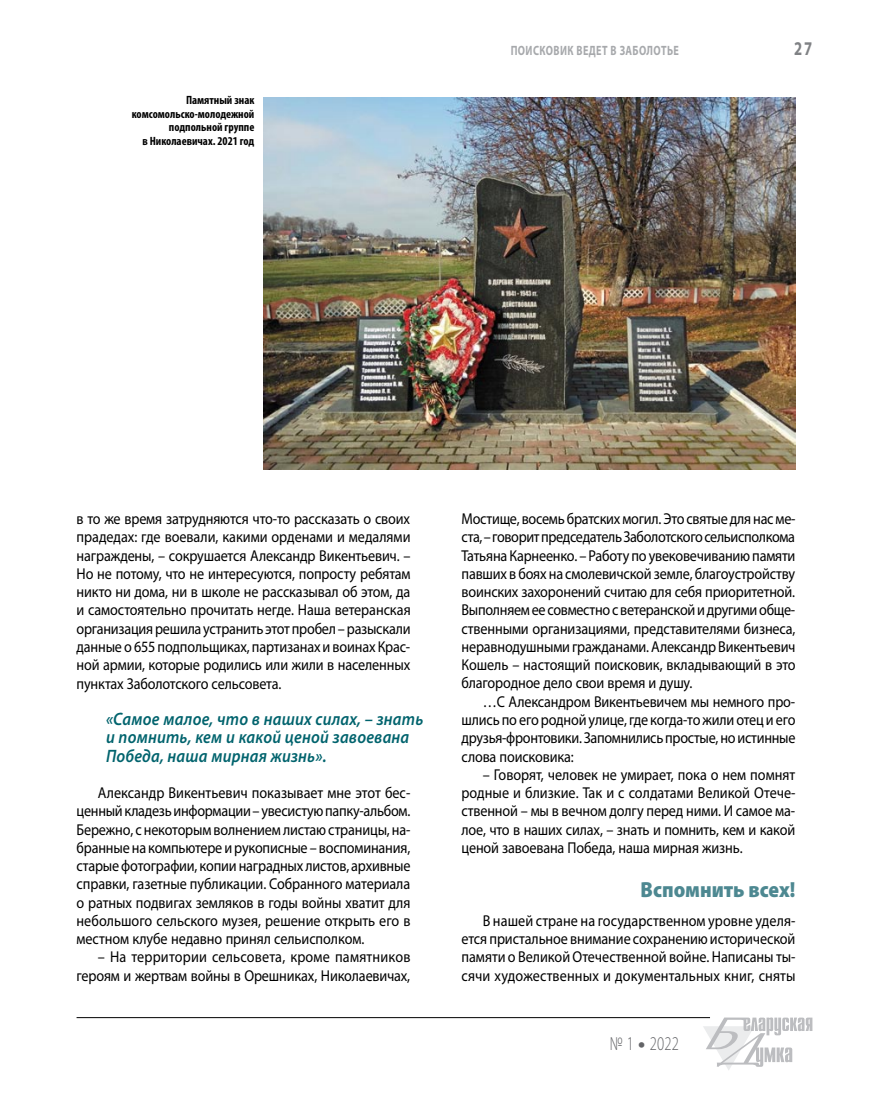
<style>
.page{position:relative;width:872px;height:1106px;background:#fff}
.page>*{position:absolute;margin:0;border:0;box-sizing:border-box;transform-origin:0 0}
.t1{font:900 21.9px "Myriad Pro";color:#4d8891;scale:.9 1}
.t2{font:300 19.5px "Myriad Pro";color:#636467;scale:.75 1}
.t3{font:700 19.5px "Myriad Pro";color:#808285;scale:.75 1}
.t4{font:italic 600 18px/18.3px "Myriad Pro";letter-spacing:.01em;color:#00636d;scale:.9 1}
.t5{font:15.75px/18.3px "Myriad Pro";letter-spacing:-.01em;color:#000;text-align:justify;scale:.9 1}
.t6{font:700 13.5px "Myriad Pro";letter-spacing:.04em;color:#a7a9ac;scale:.75 1}
.t7{font:700 condensed 12px/13.5px "Myriad Pro";color:#000;text-align:right}
.s1{font-weight:900}
</style>
<div class="page">
<hr style="left:77px;top:1017px;width:633px;height:1px;background:#000">
<svg style="left:703px;top:1017px;width:109px;height:53px"></svg>
<img style="left:264px;top:97px;width:531px;height:372px">
<p class="t7" style="left:132px;top:93px;width:124px">Памятный знак комсомольско-молодежной подпольной группе<br>в Николаевичах. 2021 год</p>
<p class="t6" style="left:510px;top:42px;width:226px">Поисковик ведет в Заболотье</p>
<p class="t3" style="left:794px;top:36px;width:26px">27</p>
<p class="t5" style="left:77px;top:509px;width:373px">в то же время затрудняются что-то рассказать о своих прадедах: где воевали, какими орденами и медалями награждены, – сокрушается Александр Викентьевич. – Но не потому, что не интересуются, попросту ребятам никто ни дома, ни в школе не рассказывал об этом, да и самостоятельно прочитать негде. Наша ветеранская организация решила устранить этот пробел – разыскали данные о 655 подпольщиках, партизанах и воинах Крас&shy;ной армии, которые родились или жили в населенных пунктах Заболотского сельсовета.</p>
<p class="t4" style="left:106px;top:709px;width:354px">«Самое малое, что в наших силах, – знать и помнить, кем и какой ценой завоевана<br>Победа, наша мирная жизнь».</p>
<p class="t5" style="left:77px;top:783px;width:372px;text-indent:21px">Александр Викентьевич показывает мне этот бес&shy;ценный кладезь информации – увесистую папку-альбом.<br>Бережно, с некоторым волнением листаю страницы, на&shy;бранные на компьютере и рукописные – воспоминания, старые фотографии, копии наградных листов, архивные справки, газетные публикации. Собранного материала о ратных подвигах земляков в годы войны хватит для небольшого сельского музея, решение открыть его в местном клубе недавно принял сельисполком.</p>
<p class="t5" style="left:77px;top:947px;width:372px;text-align:right">– На территории сельсовета, кроме памятников героям и жертвам войны в Орешниках, Николаевичах,</p>
<p class="t5" style="left:461px;top:509px;width:373px">Мостище, восемь братских могил. Это святые для нас ме&shy;ста, – говорит председатель Заболотского сельисполкома Татьяна Карнеенко. – Работу по увековечиванию памяти павших в боях на смолевичской земле, благоустройству воинских захоронений считаю для себя приоритетной.<br>Выполняем ее совместно с ветеранской и другими обще&shy;ственными организациями, представителями бизнеса, неравнодушными гражданами. Александр Викентьевич Кошель – настоящий поисковик, вкладывающий в это благородное дело свои время и душу.</p>
<p class="t5" style="left:461px;top:692px;width:373px;text-indent:21px">…С Александром Викентьевичем мы немного про&shy;шлись по его родной улице, где когда-то жили отец и его друзья-фронтовики. Запомнились простые, но истинные слова поисковика:</p>
<p class="t5" style="left:461px;top:765px;width:373px;text-indent:21px">– Говорят, человек не умирает, пока о нем помнят родные и близкие. Так и с солдатами Великой Отече&shy;ственной – мы в вечном долгу перед ними. И самое ма&shy;лое, что в наших силах, – знать и помнить, кем и какой ценой завоевана Победа, наша мирная жизнь.</p>
<h1 class="t1" style="left:640px;top:877px;width:173px">Вспомнить всех!</h1>
<p class="t5" style="left:461px;top:911px;width:372px;text-indent:21px">В нашей стране на государственном уровне уделя&shy;ется пристальное внимание сохранению исторической памяти о Великой Отечественной войне. Написаны ты&shy;сячи художественных и документальных книг, сняты</p>
<p class="t2" style="left:609px;top:1032px;width:94px">№ 1 <span class="s1">•</span> 2022</p>
</div>
